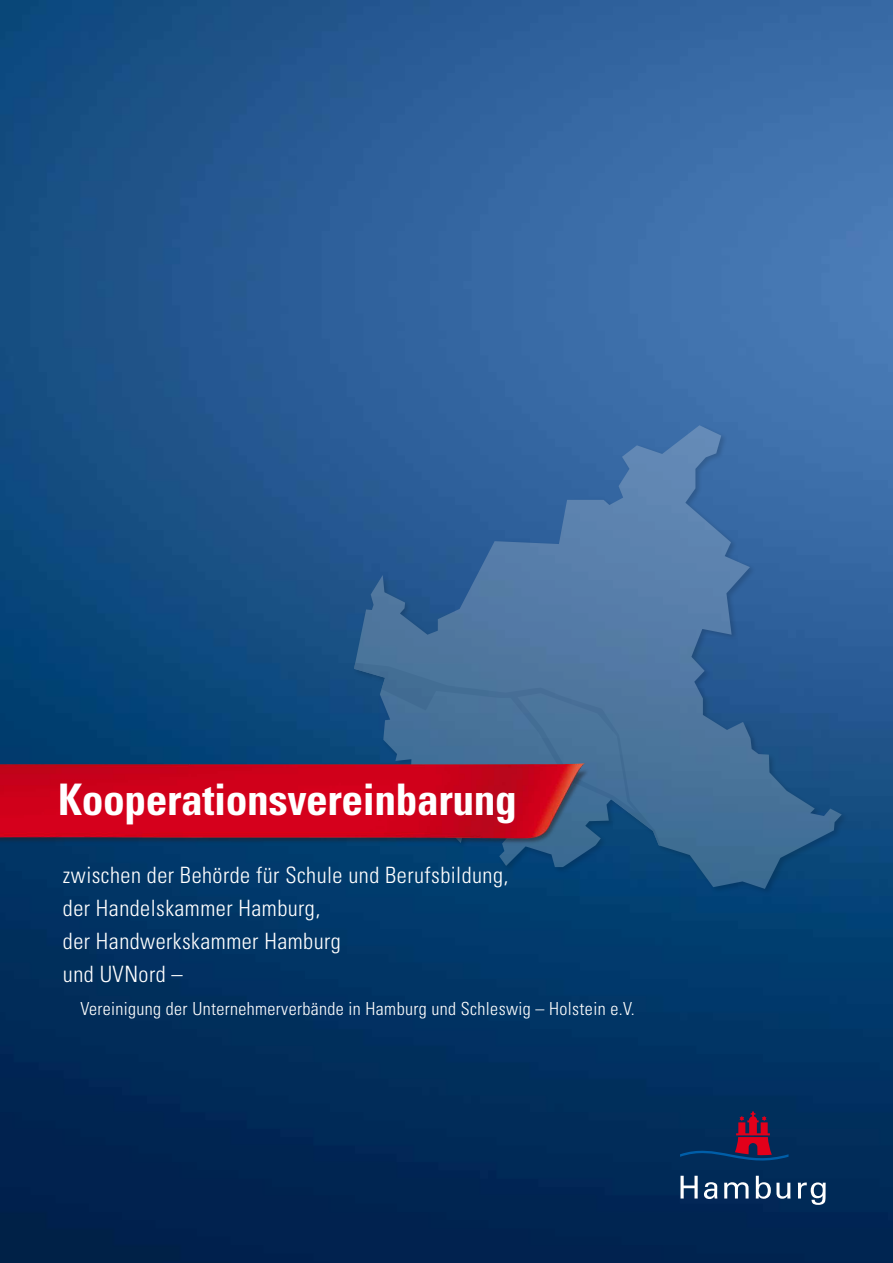
<style>
.page{position:relative;width:893px;height:1263px;background:#fff}
.page>*{position:absolute;margin:0;border:0;box-sizing:border-box;transform-origin:0 0}
.t1{font:700 condensed 43.5px "Univers LT Std";letter-spacing:-.01em;color:#fff}
.t2{font:300 condensed 22.5px/33px "Univers LT Std";letter-spacing:.02em;color:#fff}
.t3{font:300 condensed 18px "Univers LT Std";letter-spacing:.02em;color:#fff}
</style>
<div class="page">
<img style="left:0;top:0;width:893px;height:1263px">
<div style="left:352px;top:424px;width:496px;height:471px;background:#000;opacity:.6"></div>
<svg style="left:354px;top:425px;width:488px;height:464px;background:#38679a"></svg>
<svg style="left:354px;top:663px;width:307px;height:183px;background:#3e6b95"></svg>
<div style="left:517px;top:693px;width:118px;height:118px;background:#4a749b"></div>
<img style="left:0;top:763px;width:606px;height:92px">
<svg style="left:680px;top:1111px;width:108px;height:51px;background:#242853"></svg>
<svg style="left:680px;top:1176px;width:146px;height:29px;background:#3a597c"></svg>
<h1 class="t1" style="left:58px;top:773px;width:460px">Kooperationsvereinbarung</h1>
<p class="t2" style="left:63px;top:859px;width:447px">zwischen der Behörde für Schule und Berufsbildung, der Handelskammer Hamburg,<br>der Handwerkskammer Hamburg<br>und UVNord –</p>
<p class="t3" style="left:80px;top:998px;width:556px">Vereinigung der Unternehmerverbände in Hamburg und Schleswig – Holstein e.V.</p>
</div>
